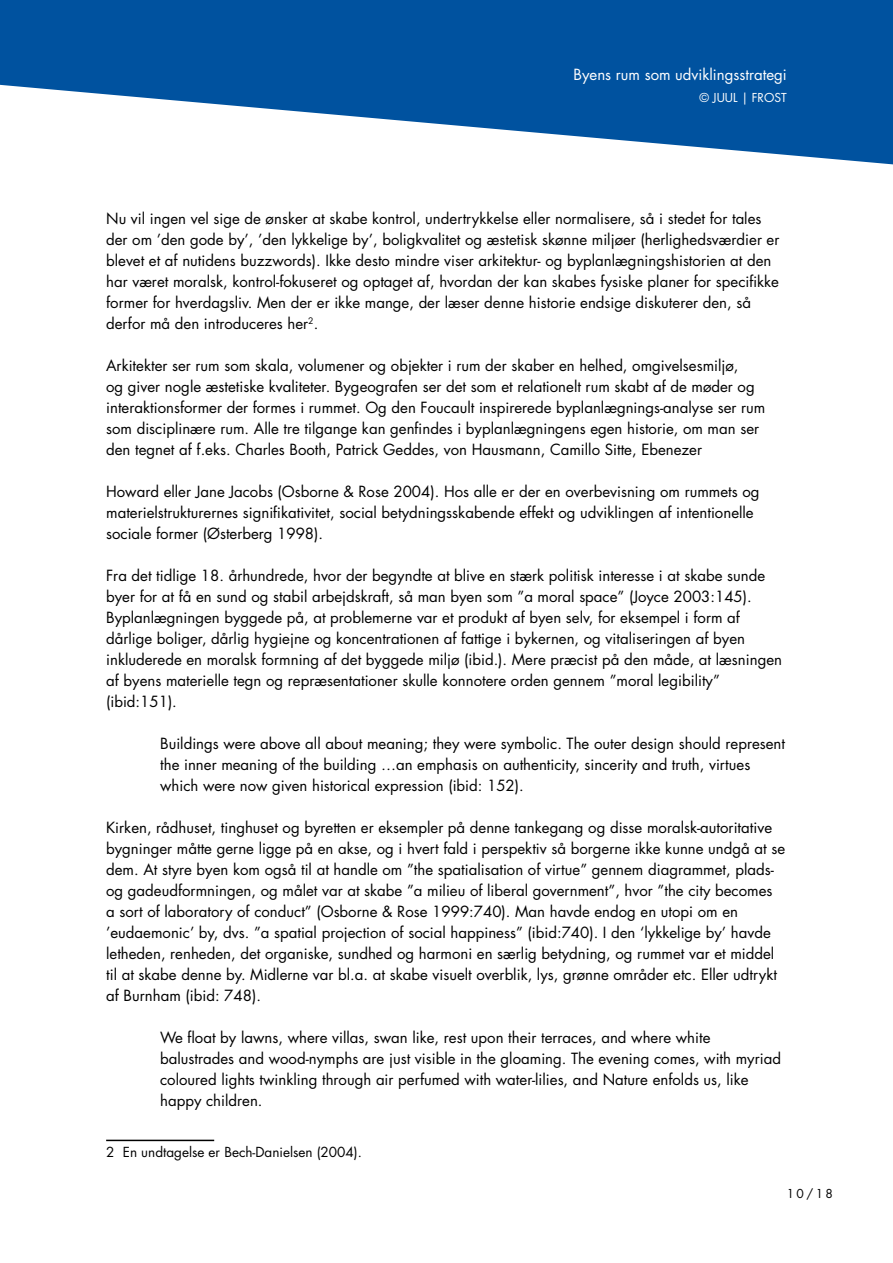
<style>
.page{position:relative;width:893px;height:1263px;background:#fff}
.page>*{position:absolute;margin:0;border:0;box-sizing:border-box;transform-origin:0 0}
.t1{font:15px/21px "Futura";color:#000}
.t2{font:15px "Futura";color:#fff}
.t3{font:13.5px "Futura";color:#000}
.t4{font:12px "Futura";color:#fff}
.t5{font:12px "Futura";color:#000}
</style>
<div class="page">
<svg style="left:0;top:0;width:892px;height:165px;fill:#00529f"></svg>
<hr style="left:106px;top:1140px;width:108px;height:1px;background:#000">
<p class="t2" style="left:573px;top:68px;width:215px">Byens rum som udviklingsstrategi</p>
<p class="t4" style="left:699px;top:92px;width:89px">© JUUL | FROST</p>
<p class="t1" style="left:106px;top:209px;width:674px">Nu vil ingen vel sige de ønsker at skabe kontrol, undertrykkelse eller normalisere, så i stedet for tales der om ’den gode by’, ’den lykkelige by’, boligkvalitet og æstetisk skønne miljøer (herlighedsværdier er blevet et af nutidens buzzwords). Ikke desto mindre viser arkitektur- og byplanlægningshistorien at den har været moralsk, kontrol-fokuseret og optaget af, hvordan der kan skabes fysiske planer for specifikke former for hverdagsliv. Men der er ikke mange, der læser denne historie endsige diskuterer den, så derfor må den introduceres her<sup>2</sup>.</p>
<p class="t1" style="left:106px;top:356px;width:660px">Arkitekter ser rum som skala, volumener og objekter i rum der skaber en helhed, omgivelsesmiljø,<br>og giver nogle æstetiske kvaliteter. Bygeografen ser det som et relationelt rum skabt af de møder og interaktionsformer der formes i rummet. Og den Foucault inspirerede byplanlægnings-analyse ser rum som disciplinære rum. Alle tre tilgange kan genfindes i byplanlægningens egen historie, om man ser den tegnet af f.eks. Charles Booth, Patrick Geddes, von Hausmann, Camillo Sitte, Ebenezer</p>
<p class="t1" style="left:106px;top:482px;width:655px">Howard eller Jane Jacobs (Osborne &amp; Rose 2004). Hos alle er der en overbevisning om rummets og materielstrukturernes signifikativitet, social betydningsskabende effekt og udviklingen af intentionelle sociale former (Østerberg 1998).</p>
<p class="t1" style="left:106px;top:566px;width:677px">Fra det tidlige 18. århundrede, hvor der begyndte at blive en stærk politisk interesse i at skabe sunde byer for at få en sund og stabil arbejdskraft, så man byen som ”a moral space” (Joyce 2003:145).<br>Byplanlægningen byggede på, at problemerne var et produkt af byen selv, for eksempel i form af dårlige boliger, dårlig hygiejne og koncentrationen af fattige i bykernen, og vitaliseringen af byen inkluderede en moralsk formning af det byggede miljø (ibid.). Mere præcist på den måde, at læsningen af byens materielle tegn og repræsentationer skulle konnotere orden gennem ”moral legibility” (ibid:151).</p>
<p class="t1" style="left:160px;top:734px;width:626px">Buildings were above all about meaning; they were symbolic. The outer design should represent the inner meaning of the building …an emphasis on authenticity, sincerity and truth, virtues which were now given historical expression (ibid: 152).</p>
<p class="t1" style="left:106px;top:818px;width:680px">Kirken, rådhuset, tinghuset og byretten er eksempler på denne tankegang og disse moralsk-autoritative bygninger måtte gerne ligge på en akse, og i hvert fald i perspektiv så borgerne ikke kunne undgå at se dem. At styre byen kom også til at handle om ”the spatialisation of virtue” gennem diagrammet, plads&shy;og gadeudformningen, og målet var at skabe ”a milieu of liberal government”, hvor ”the city becomes<br>a sort of laboratory of conduct” (Osborne &amp; Rose 1999:740). Man havde endog en utopi om en ’eudaemonic’ by, dvs. ”a spatial projection of social happiness” (ibid:740). I den ‘lykkelige by’ havde letheden, renheden, det organiske, sundhed og harmoni en særlig betydning, og rummet var et middel til at skabe denne by. Midlerne var bl.a. at skabe visuelt overblik, lys, grønne områder etc. Eller udtrykt af Burnham (ibid: 748).</p>
<p class="t1" style="left:160px;top:1028px;width:622px">We float by lawns, where villas, swan like, rest upon their terraces, and where white balustrades and wood-nymphs are just visible in the gloaming. The evening comes, with myriad coloured lights twinkling through air perfumed with water-lilies, and Nature enfolds us, like happy children.</p>
<p class="t3" style="left:106px;top:1145px;width:257px">2 En undtagelse er Bech-Danielsen (2004).</p>
<p class="t5" style="left:786px;top:1188px;width:48px">10/18</p>
</div>
